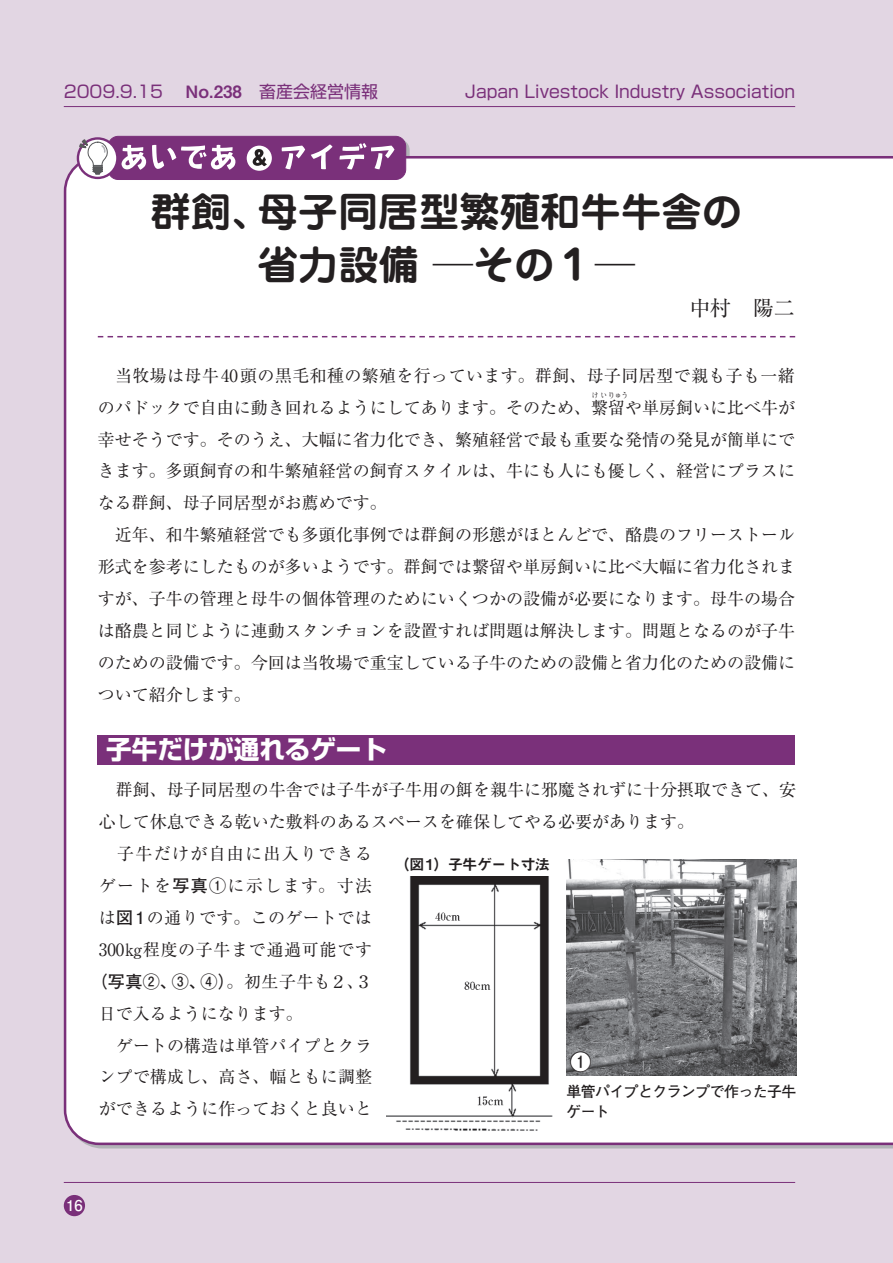
<style>
.page{position:relative;width:893px;height:1263px;background:#e2d6e3}
.page>*{position:absolute;margin:0;border:0;box-sizing:border-box;transform-origin:0 0}
.t1{font:700 40.35px/53.1px "Jun 501 Pro";color:#231f20;text-align:center}
.t2{font:700 25.5px "Shin Go Pro";color:#fff}
.t3{font:700 21.6px "Futo Go B101 Pro";color:#231f20}
.t4{font:21.3px "Ryumin Pro";color:#231f20}
.t5{font:16.95px/32px "Ryumin Pro";color:#231f20}
.t6{font:16.95px "Shin Go Pro";color:#7a307a}
.t7{font:700 16.95px "Futo Go B101 Pro";color:#231f20}
.t8{font:700 14.85px/19.2px "Futo Go B101 Pro";letter-spacing:-.04em;color:#231f20}
.t9{font:14.85px "Midashi Go Pro MB31";letter-spacing:-.025em;color:#231f20}
.t10{font:700 14.85px "Futo Go B101 Pro";color:#fff}
.t11{font:7.5px "Ryumin Pro";letter-spacing:.065em;color:#231f20;scale:.9 1}
.s1{font-family:"Midashi Go Pro MB31"}
.s2{font-family:"Futo Go B101 Pro";font-weight:700}
.s3{font-family:"Ryumin Pro";font-weight:400}
</style>
<div class="page">
<div style="left:64px;top:156px;width:829px;height:989px;background:#fff"></div>
<div style="left:108px;top:136px;width:298px;height:43px;background:#7a307a;border-radius:10px"></div>
<div style="left:108px;top:136px;width:298px;height:44px;border:1px solid #7a307a;border-radius:10px"></div>
<svg style="left:244px;top:143px;width:30px;height:30px"></svg>
<div style="left:242px;top:141px;width:34px;height:34px;border:5px solid #7a307a;border-radius:50%"></div>
<svg style="left:78px;top:138px;width:39px;height:40px"></svg>
<div style="left:77px;top:137px;width:42px;height:42px;border:2px solid #7a307a;border-radius:50%"></div>
<svg style="left:253px;top:149px;width:14px;height:17px"></svg>
<svg style="left:78px;top:137px;width:30px;height:38px"></svg>
<svg style="left:116px;top:144px;width:120px;height:26px"></svg>
<svg style="left:278px;top:137px;width:123px;height:33px"></svg>
<hr style="left:64px;top:106px;width:731px;height:1px;background:#7a307a">
<hr style="left:64px;top:1182px;width:731px;height:1px;background:#7a307a">
<div style="left:64px;top:1195px;width:21px;height:21px;background:#7a307a;border-radius:50%"></div>
<svg style="left:98px;top:336px;width:697px;height:1px"></svg>
<div style="left:98px;top:735px;width:697px;height:29px;background:#7a307a"></div>
<img style="left:386px;top:876px;width:167px;height:261px">
<img style="left:567px;top:859px;width:229px;height:217px">
<div style="left:571px;top:1052px;width:19px;height:20px;background:#fff;border-radius:50%"></div>
<p class="t6" style="left:64px;top:78px;width:316px">2009.9.15　 <span class="s1">No.238</span>　畜産会経営情報</p>
<p class="t6" style="left:465px;top:78px;width:331px">Japan Livestock Industry Association</p>
<h1 class="t1" style="left:151px;top:181px;width:593px">群飼、母子同居型繁殖和牛牛舎の省力設備 ─その１─</h1>
<p class="t4" style="left:689px;top:292px;width:107px">中村　陽二</p>
<p class="t5" style="left:98px;top:358px;width:699px">　当牧場は母牛40頭の黒毛和種の繁殖を行っています。群飼、母子同居型で親も子も一緒のパドックで自由に動き回れるようにしてあります。そのため、繋留や単房飼いに比べ牛が</p>
<p class="t11" style="left:592px;top:389px;width:42px">けいりゅう</p>
<p class="t5" style="left:98px;top:422px;width:699px">幸せそうです。そのうえ、大幅に省力化でき、繁殖経営で最も重要な発情の発見が簡単にできます。多頭飼育の和牛繁殖経営の飼育スタイルは、牛にも人にも優しく、経営にプラスになる群飼、母子同居型がお薦めです。<br>　近年、和牛繁殖経営でも多頭化事例では群飼の形態がほとんどで、酪農のフリーストール形式を参考にしたものが多いようです。群飼では繋留や単房飼いに比べ大幅に省力化されますが、子牛の管理と母牛の個体管理のためにいくつかの設備が必要になります。母牛の場合は酪農と同じように連動スタンチョンを設置すれば問題は解決します。問題となるのが子牛のための設備です。今回は当牧場で重宝している子牛のための設備と省力化のための設備について紹介します。</p>
<h2 class="t2" style="left:106px;top:729px;width:282px">子牛だけが通れるゲート</h2>
<p class="t5" style="left:99px;top:773px;width:699px">　群飼、母子同居型の牛舎では子牛が子牛用の餌を親牛に邪魔されずに十分摂取できて、安心して休息できる乾いた敷料のあるスペースを確保してやる必要があります。<br>　子牛だけが自由に出入りできる<br>ゲートを<span class="s2">写真①</span>に示します。寸法<br>は<span class="s2">図1</span>の通りです。このゲートでは<br>300㎏程度の子牛まで通過可能です</p>
<p class="t7" style="left:90px;top:968px;width:283px">（写真②、③、④）<span class="s3">。初生子牛も２､３</span></p>
<p class="t5" style="left:99px;top:996px;width:275px">日で入るようになります。<br>　ゲートの構造は単管パイプとクランプで構成し、高さ、幅ともに調整ができるように作っておくと良いと</p>
<p class="t9" style="left:395px;top:852px;width:157px">（図1）子牛ゲート寸法</p>
<p class="t3" style="left:570px;top:1045px;width:23px">①</p>
<p class="t8" style="left:567px;top:1080px;width:231px">単管パイプとクランプで作った子牛ゲート</p>
<p class="t10" style="left:66px;top:1194px;width:18px">16</p>
</div>
